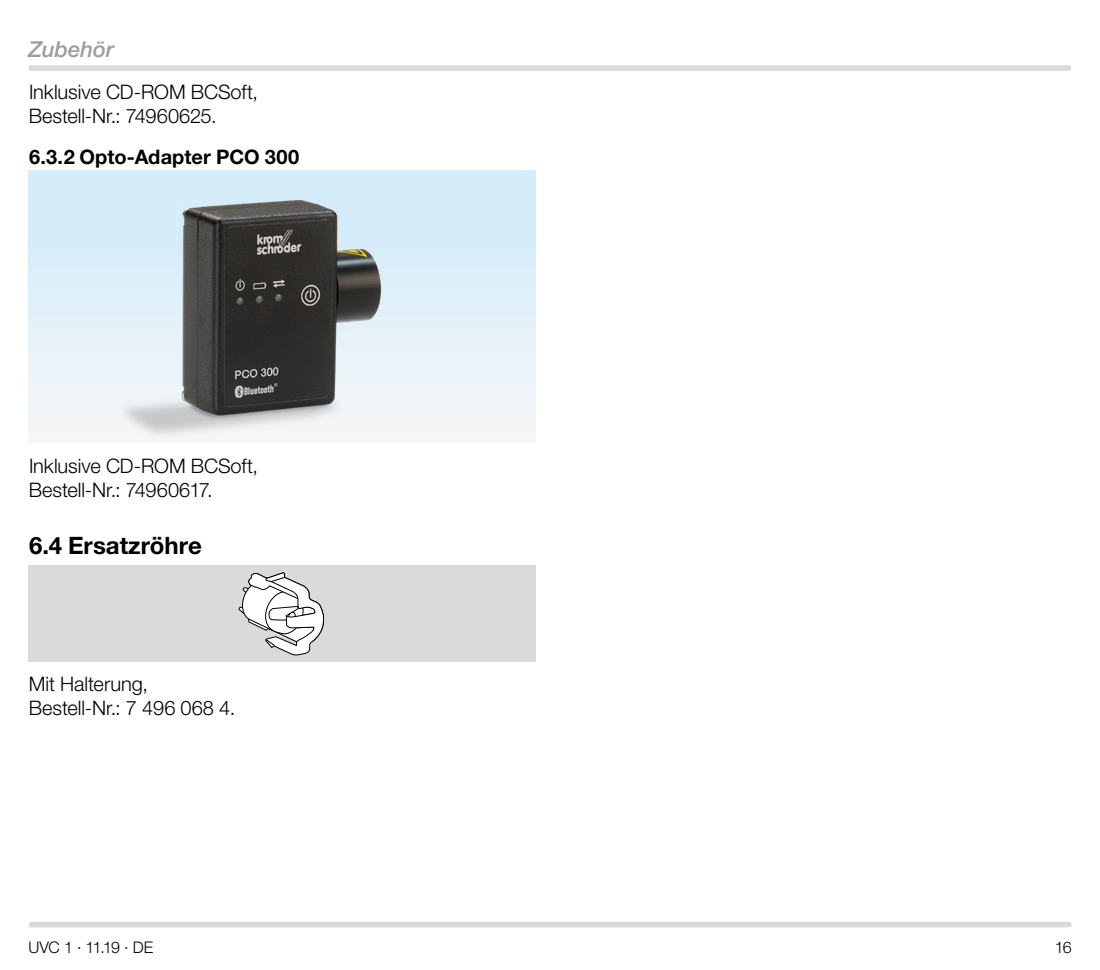
<style>
.page{position:relative;width:1100px;height:970px;background:#fff}
.page>*{position:absolute;margin:0;border:0;box-sizing:border-box;transform-origin:0 0}
.t1{font:700 24px "Helvetica Neue LT Pro";color:#000}
.t2{font:italic 500 22px "Helvetica Neue LT Pro";color:#9d9d9c}
.t3{font:300 20px/24px "Helvetica Neue LT Pro";letter-spacing:-.005em;color:#000}
.t4{font:700 20px "Helvetica Neue LT Pro";color:#000}
.t5{font:300 16px "Helvetica Neue LT Pro";letter-spacing:-.04em;color:#000}
</style>
<div class="page">
<div style="left:31px;top:921px;width:1038px;height:6px;background:#dadada"></div>
<div style="left:31px;top:65px;width:1038px;height:6px;background:#dadada"></div>
<div style="left:28px;top:170px;width:508px;height:273px;background:linear-gradient(to bottom,#ceebfa,#f5f6f7)"></div>
<img style="left:102px;top:170px;width:361px;height:273px">
<div style="left:28px;top:565px;width:508px;height:96px;background:#dadada"></div>
<svg style="left:238px;top:572px;width:86px;height:84px"></svg>
<p class="t2" style="left:28px;top:36px;width:87px">Zubehör</p>
<p class="t3" style="left:29px;top:80px;width:231px">Inklusive CD-ROM BCSoft,<br>Bestell-Nr.: 74960625.</p>
<p class="t4" style="left:29px;top:145px;width:271px">6.3.2 Opto-Adapter PCO 300</p>
<p class="t3" style="left:29px;top:453px;width:231px">Inklusive CD-ROM BCSoft,<br>Bestell-Nr.: 74960617.</p>
<p class="t1" style="left:29px;top:530px;width:174px">6.4 Ersatzröhre</p>
<p class="t3" style="left:29px;top:671px;width:208px">Mit Halterung,<br>Bestell-Nr.: 7 496 068 4.</p>
<p class="t5" style="left:28px;top:937px;width:126px">UVC 1 · 11.19 · DE</p>
<p class="t5" style="left:1055px;top:937px;width:18px">16</p>
</div>
